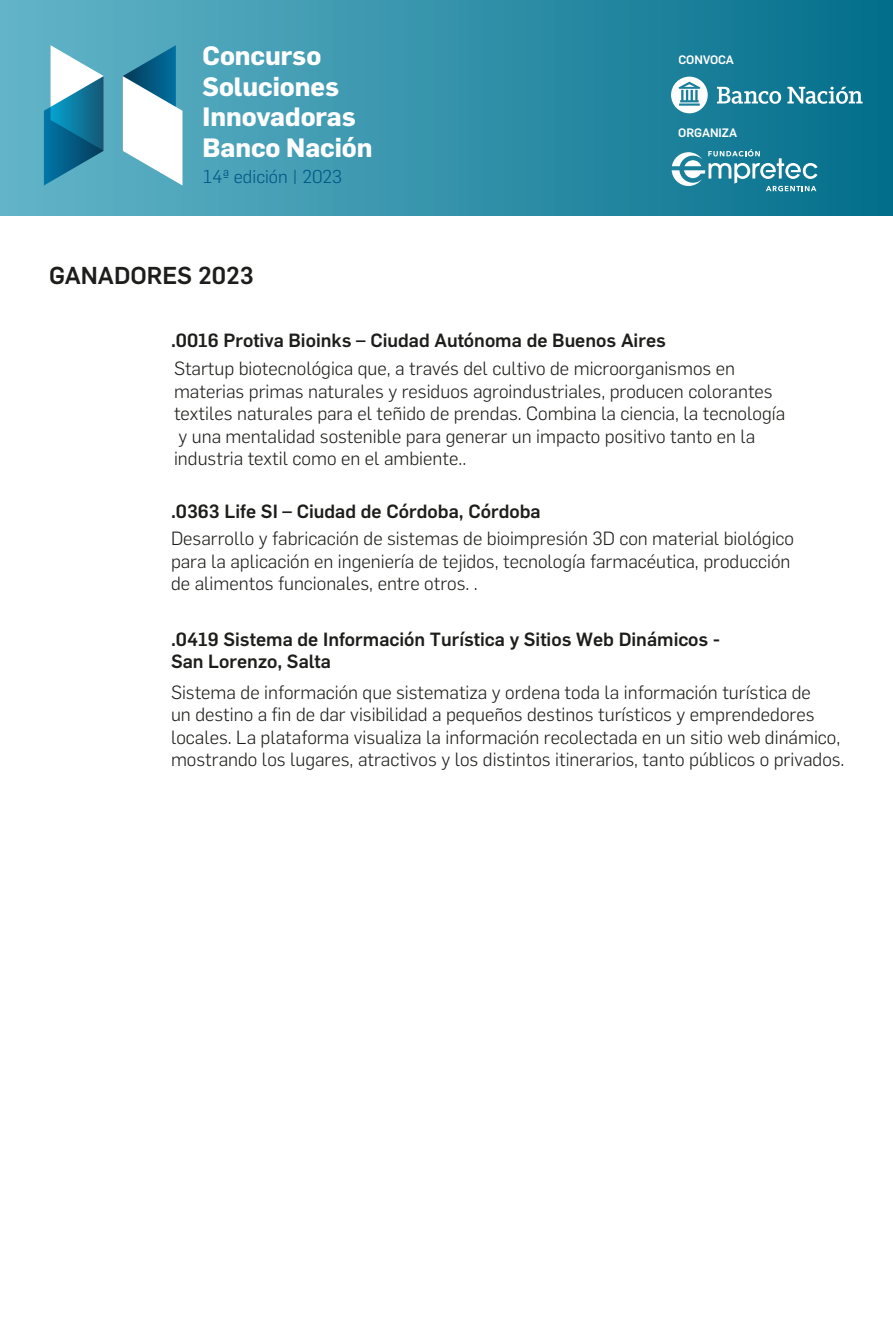
<style>
.page{position:relative;width:893px;height:1344px;background:#fff}
.page>*{position:absolute;margin:0;border:0;box-sizing:border-box;transform-origin:0 0}
.t1{font:700 26.1px/30.6px "Flama";color:#fff}
.t2{font:500 24px "Flama";color:#1d1d1b}
.t3{font:300 18.75px/22.5px "Flama";color:#1d1d1b}
.t4{font:500 18.75px/22.5px "Flama";color:#1d1d1b}
.t5{font:300 18.15px "Flama";color:#005583}
.t6{font:500 12px "Flama";color:#fff}
</style>
<div class="page">
<div style="left:0;top:0;width:893px;height:215px;background:linear-gradient(to right,#65b5c9,#046f8b)"></div>
<svg style="left:672px;top:149px;width:145px;height:42px"></svg>
<svg style="left:671px;top:77px;width:37px;height:36px"></svg>
<svg style="left:717px;top:87px;width:64px;height:17px"></svg>
<svg style="left:787px;top:87px;width:75px;height:17px"></svg>
<svg style="left:44px;top:45px;width:60px;height:140px"></svg>
<svg style="left:123px;top:45px;width:59px;height:140px"></svg>
<h1 class="t1" style="left:202px;top:38px;width:172px">Concurso<br>Soluciones<br>Innovadoras<br>Banco Nación</h1>
<p class="t5" style="left:203px;top:165px;width:140px">14ª edición | 2023</p>
<p class="t2" style="left:49px;top:258px;width:206px">GANADORES 2023</p>
<p class="t6" style="left:678px;top:51px;width:57px">CONVOCA</p>
<p class="t6" style="left:678px;top:124px;width:60px">ORGANIZA</p>
<p class="t4" style="left:171px;top:327px;width:496px">.0016 Protiva Bioinks – Ciudad Autónoma de Buenos Aires</p>
<p class="t3" style="left:174px;top:356px;width:613px">Startup biotecnológica que, a través del cultivo de microorganismos en materias primas naturales y residuos agroindustriales, producen colorantes textiles naturales para el teñido de prendas. Combina la ciencia, la tecnología y una mentalidad sostenible para generar un impacto positivo tanto en la industria textil como en el ambiente..</p>
<p class="t4" style="left:171px;top:499px;width:371px">.0363 Life SI – Ciudad de Córdoba, Córdoba</p>
<p class="t3" style="left:171px;top:526px;width:624px">Desarrollo y fabricación de sistemas de bioimpresión 3D con material biológico para la aplicación en ingeniería de tejidos, tecnología farmacéutica, producción de alimentos funcionales, entre otros. .</p>
<p class="t4" style="left:171px;top:626px;width:550px">.0419 Sistema de Información Turística y Sitios Web Dinámicos -<br>San Lorenzo, Salta</p>
<p class="t3" style="left:171px;top:680px;width:675px">Sistema de información que sistematiza y ordena toda la información turística de<br>un destino a fin de dar visibilidad a pequeños destinos turísticos y emprendedores locales. La plataforma visualiza la información recolectada en un sitio web dinámico, mostrando los lugares, atractivos y los distintos itinerarios, tanto públicos o privados.</p>
</div>
